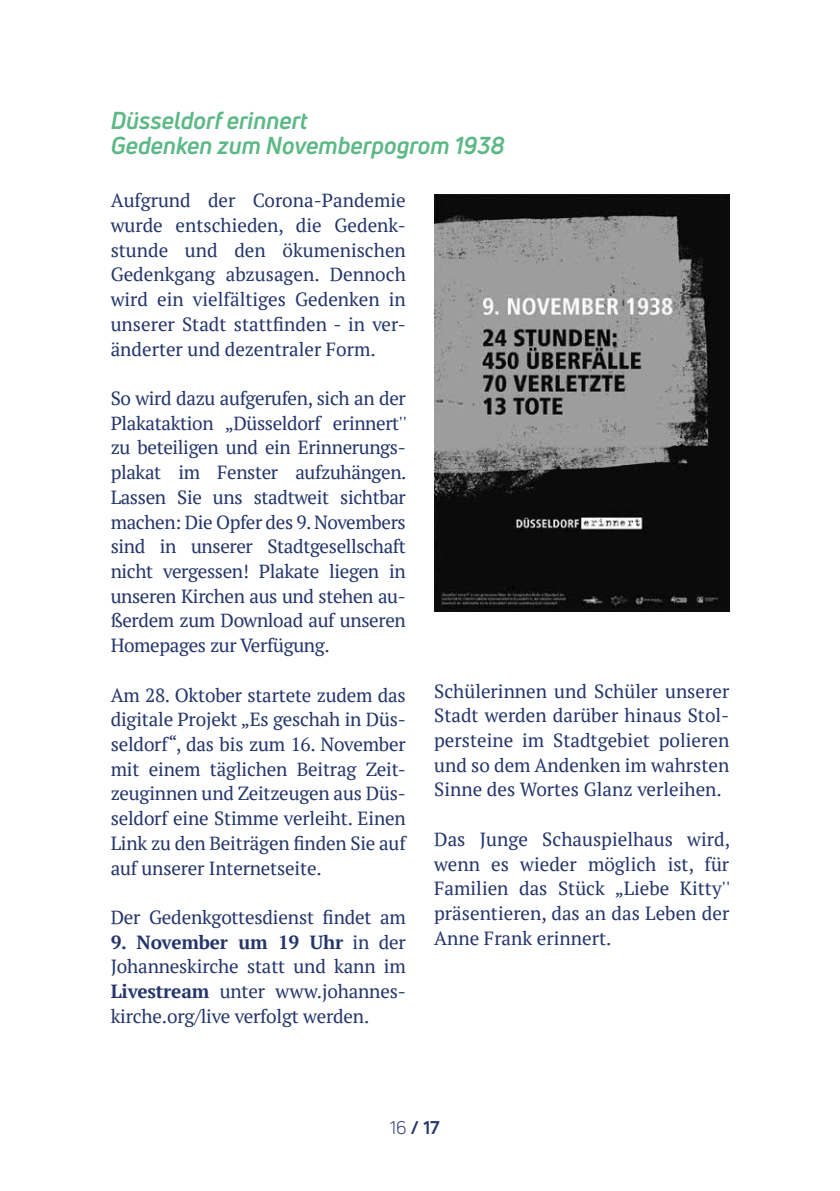
<style>
.page{position:relative;width:840px;height:1191px;background:#fff}
.page>*{position:absolute;margin:0;border:0;box-sizing:border-box;transform-origin:0 0}
.t1{font:italic 700 24px/24.6px "Uni Neue";color:#5cb885}
.t2{font:19px/24.6px "PT Serif";letter-spacing:-.01em;color:#24356b;text-align:justify}
.t3{font:18px "Uni Neue";color:#24356b}
.t4{font:700 18px "Uni Neue";color:#24356b}
.s1{font-weight:700}
</style>
<div class="page">
<img style="left:434px;top:195px;width:294px;height:416px">
<p class="t1" style="left:111px;top:108px;width:395px">Düsseldorf erinnert<br>Gedenken zum Novemberpogrom 1938</p>
<p class="t2" style="left:111px;top:188px;width:296px">Aufgrund der Corona-Pandemie wurde entschieden, die Gedenk&shy;stunde und den ökumenischen Gedenkgang abzusagen. Dennoch wird ein vielfältiges Gedenken in unserer Stadt stattfinden - in ver&shy;änderter und dezentraler Form.</p>
<p class="t2" style="left:111px;top:386px;width:297px">So wird dazu aufgerufen, sich an der Plakataktion „Düsseldorf erinnert'' zu beteiligen und ein Erinnerungs&shy;plakat im Fenster aufzuhängen.<br>Lassen Sie uns stadtweit sichtbar machen: Die Opfer des 9. Novembers sind in unserer Stadtgesellschaft nicht vergessen! Plakate liegen in unseren Kirchen aus und stehen au&shy;ßerdem zum Download auf unseren Homepages zur Verfügung.</p>
<p class="t2" style="left:111px;top:682px;width:296px">Am 28. Oktober startete zudem das digitale Projekt „Es geschah in Düs&shy;seldorf“, das bis zum 16. November mit einem täglichen Beitrag Zeit&shy;zeuginnen und Zeitzeugen aus Düs&shy;seldorf eine Stimme verleiht. Einen Link zu den Beiträgen finden Sie auf auf unserer Internetseite.</p>
<p class="t2" style="left:111px;top:904px;width:296px">Der Gedenkgottesdienst findet am</p>
<p class="t2" style="left:111px;top:929px;width:296px"><span class="s1">9. November um 19 Uhr</span> in der Johanneskirche statt und kann im <span class="s1">Livestream</span> unter www.johannes&shy;kirche.org/live verfolgt werden.</p>
<p class="t2" style="left:434px;top:678px;width:296px">Schülerinnen und Schüler unserer Stadt werden darüber hinaus Stol&shy;persteine im Stadtgebiet polieren und so dem Andenken im wahrsten Sinne des Wortes Glanz verleihen.</p>
<p class="t2" style="left:434px;top:826px;width:297px">Das Junge Schauspielhaus wird, wenn es wieder möglich ist, für Familien das Stück „Liebe Kitty'' präsentieren, das an das Leben der Anne Frank erinnert.</p>
<p class="t3" style="left:385px;top:1117px;width:61px">0216 <span class="s1">/ 03</span></p>
<p class="t4" style="left:423px;top:1116px;width:18px">17</p>
</div>
